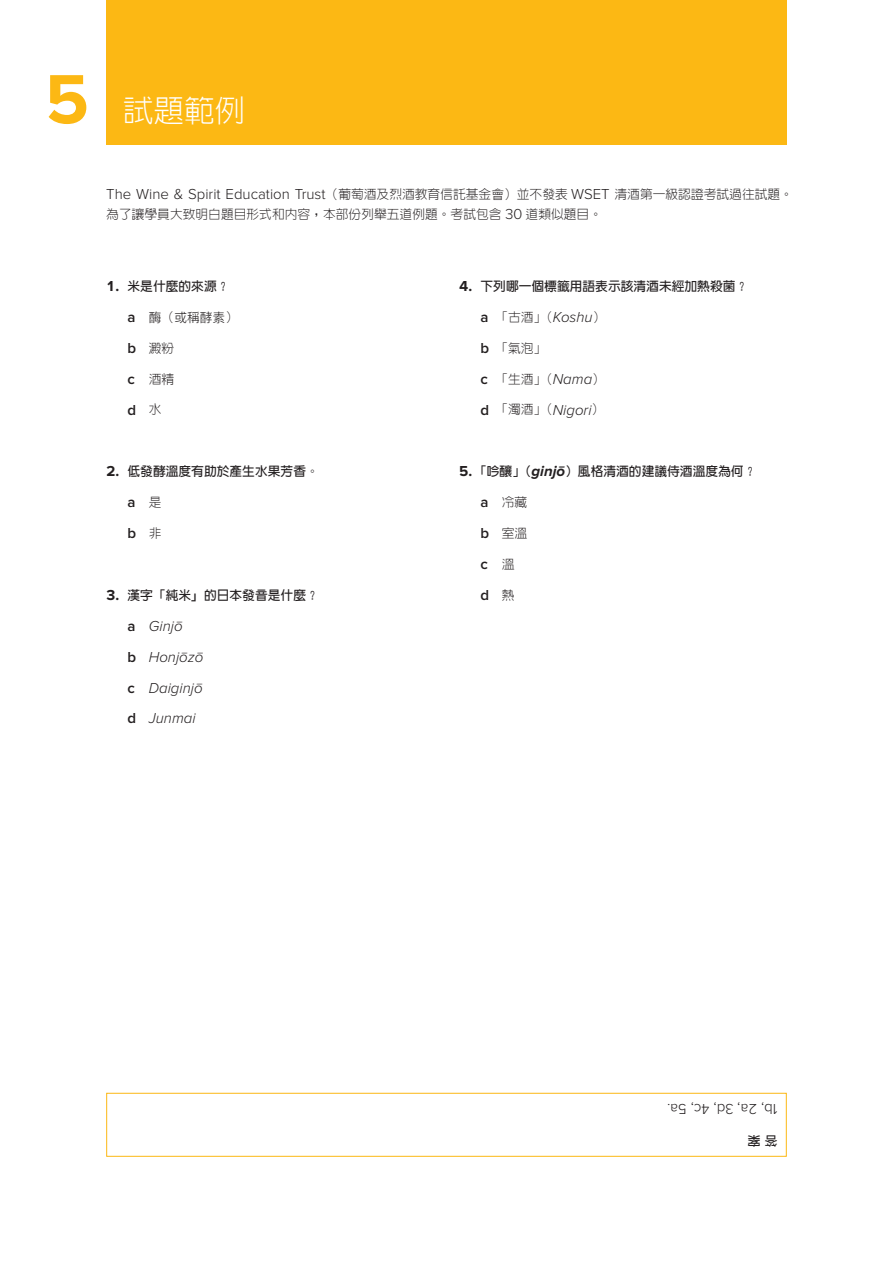
<style>
.page{position:relative;width:893px;height:1263px;background:#fff}
.page>*{position:absolute;margin:0;border:0;box-sizing:border-box;transform-origin:0 0}
.t1{font:700 72px "Proxima Nova";color:#fcb814}
.H1_24_24{font:300 30.6px "AR New Hei B5";color:#fff}
._10_12_abc{font:italic 300 15px "Proxima Nova";color:#231f20}
.body_text_space_abov{font:300 15px "Proxima Nova";color:#231f20}
._10_12_abc-2{font:600 15px "Proxima Nova";color:#231f20}
.B1_10_12{font:300 12.75px/20.2px "AR New Hei B5";color:#231f20}
._10_12__1abc{font:700 12.75px "AR New Hei B5";color:#231f20}
._10_12_abc-3{font:300 12.75px "AR New Hei B5";color:#231f20}
._10_12_abc-4{font:300 12.75px "Ping Fang TC";color:#231f20}
._10_12_table_Bd{font:700 12.75px "AR New Hei B5";color:#231f20}
.s1{font-family:"Proxima Nova";font-size:15px}
.s2{font-family:"Proxima Nova";font-weight:600;font-size:15px}
.s3{font-family:"AR New Hei B5"}
.s4{font-family:"AR New Hei B5";font-weight:300;font-size:12.75px}
.s5{font-family:"Ping Fang TC";font-weight:600}
.s6{font-weight:600;font-style:normal}
.s7{font-family:"Proxima Nova";font-style:italic;font-size:15px}
</style>
<div class="page">
<div style="left:106px;top:0;width:681px;height:144px;background:#fcb814"></div>
<div style="left:106px;top:1093px;width:681px;height:64px;border:1px solid #fcb814"></div>
<p class="t1" style="left:45px;top:58px;width:45px">5</p>
<p class="H1_24_24" style="left:123px;top:95px;width:124px">試題範例</p>
<p class="B1_10_12" style="left:106px;top:184px;width:688px"><span class="s1">The Wine &amp; Spirit Education Trust</span>（葡萄酒及烈酒教育信託基金會）並不發表 <span class="s1">WSET</span> 清酒第一級認證考試過往試題。為了讓學員大致明白題目形式和內容，本部份列舉五道例題。考試包含 <span class="s1">30</span> 道類似題目。</p>
<p class="_10_12__1abc" style="left:106px;top:280px;width:125px"><span class="s1">1.</span> 米是什麼的來源？</p>
<p class="_10_12_abc-4" style="left:128px;top:309px;width:112px"><span class="s2">a</span> 酶<span class="s3">（</span>或稱酵素<span class="s3">）</span></p>
<p class="_10_12_abc-3" style="left:128px;top:341px;width:48px"><span class="s2">b</span> 澱粉</p>
<p class="_10_12_abc-3" style="left:128px;top:372px;width:48px"><span class="s2">c</span> 酒精</p>
<p class="_10_12_abc-2" style="left:128px;top:401px;width:36px">d <span class="s4">水</span></p>
<p class="_10_12__1abc" style="left:106px;top:465px;width:214px"><span class="s1">2.</span> 低發酵溫度有助於產生水果芳香。</p>
<p class="_10_12_abc-2" style="left:128px;top:494px;width:36px">a <span class="s4">是</span></p>
<p class="_10_12_abc-2" style="left:128px;top:524px;width:36px">b <span class="s4">非</span></p>
<p class="_10_12__1abc" style="left:106px;top:589px;width:214px"><span class="s1">3.</span> 漢字「純米<span class="s5">」</span>的日本發音是什麼？</p>
<p class="_10_12_abc" style="left:128px;top:617px;width:57px"><span class="s6">a</span> Ginjō</p>
<p class="_10_12_abc" style="left:128px;top:648px;width:77px"><span class="s6">b</span> Honjōzō</p>
<p class="_10_12_abc" style="left:128px;top:679px;width:77px"><span class="s6">c</span> Daiginjō</p>
<p class="_10_12_abc" style="left:128px;top:710px;width:70px"><span class="s6">d</span> Junmai</p>
<p class="_10_12__1abc" style="left:459px;top:280px;width:291px"><span class="s1">4.</span> 下列哪一個標籤用語表示該清酒未經加熱殺菌？</p>
<p class="_10_12_abc-3" style="left:480px;top:311px;width:126px"><span class="s2">a</span> 「古酒」（<span class="s7">Koshu</span>）</p>
<p class="_10_12_abc-3" style="left:480px;top:341px;width:67px"><span class="s2">b</span> 「氣泡」</p>
<p class="_10_12_abc-3" style="left:480px;top:372px;width:126px"><span class="s2">c</span> 「生酒」（<span class="s7">Nama</span>）</p>
<p class="_10_12_abc-3" style="left:480px;top:403px;width:125px"><span class="s2">d</span> 「濁酒」（<span class="s7">Nigori</span>）</p>
<p class="_10_12__1abc" style="left:459px;top:465px;width:299px"><span class="s1">5.</span>「吟釀」（<span class="s7">ginjō</span>）風格清酒的建議侍酒溫度為何？</p>
<p class="_10_12_abc-3" style="left:480px;top:496px;width:48px"><span class="s2">a</span> 冷藏</p>
<p class="_10_12_abc-3" style="left:480px;top:527px;width:48px"><span class="s2">b</span> 室溫</p>
<p class="_10_12_abc-2" style="left:480px;top:555px;width:36px">c <span class="s4">溫</span></p>
<p class="_10_12_abc-2" style="left:480px;top:586px;width:36px">d <span class="s4">熱</span></p>
<p class="body_text_space_abov" style="left:777px;top:1117px;width:112px;rotate:-180deg">1b, 2a, 3d, 4c, 5a.</p>
<p class="_10_12_table_Bd" style="left:777px;top:1147px;width:31px;rotate:-180deg">答案</p>
</div>
